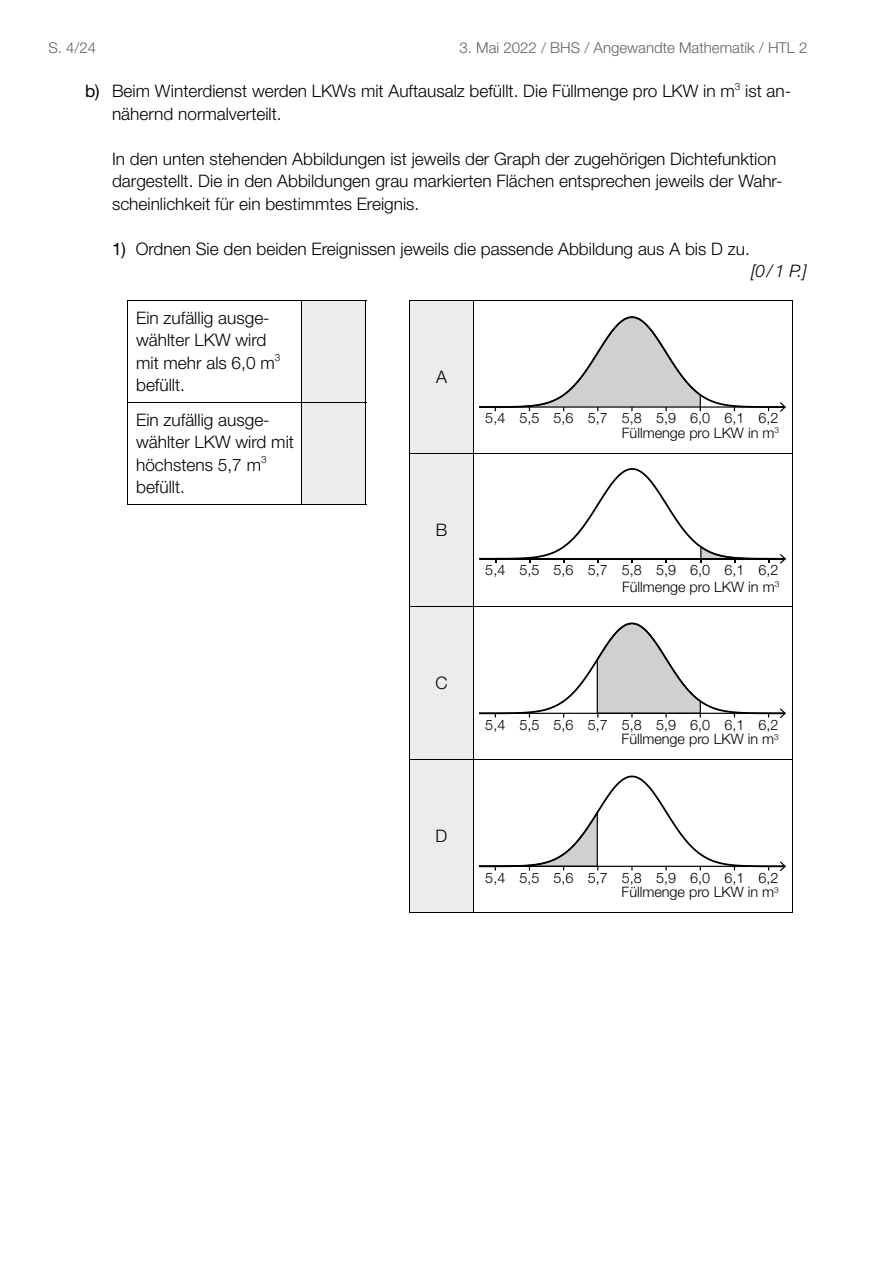
<style>
.page{position:relative;width:893px;height:1263px;background:#fff}
.page>*{position:absolute;margin:0;border:0;box-sizing:border-box;transform-origin:0 0}
.t1{font:300 17.25px/22.5px "Helvetica Neue LT Std";color:#000}
.t2{font:italic 300 17.25px "Helvetica Neue LT Std";color:#000}
.t3{font:300 15px "Helvetica Neue LT Std";color:#626262}
.t4{font:300 14.4px "Helvetica Neue LT Std";color:#000}
.s1{font-family:"Helvetica Neue LT Pro"}
.s2{font-weight:400}
</style>
<div class="page">
<div style="left:303px;top:301px;width:62px;height:203px;background:#ececec"></div>
<hr style="left:127px;top:300px;width:175px;height:1px;background:#000">
<hr style="left:127px;top:301px;width:1px;height:101px;background:#000">
<hr style="left:302px;top:300px;width:64px;height:1px;background:#000">
<hr style="left:302px;top:301px;width:1px;height:101px;background:#000">
<hr style="left:365px;top:301px;width:1px;height:101px;background:#000">
<hr style="left:127px;top:402px;width:175px;height:1px;background:#000">
<hr style="left:127px;top:403px;width:1px;height:101px;background:#000">
<hr style="left:302px;top:402px;width:64px;height:1px;background:#000">
<hr style="left:302px;top:403px;width:1px;height:101px;background:#000">
<hr style="left:365px;top:403px;width:1px;height:101px;background:#000">
<hr style="left:127px;top:504px;width:175px;height:1px;background:#000">
<hr style="left:302px;top:504px;width:64px;height:1px;background:#000">
<div style="left:410px;top:301px;width:63px;height:611px;background:#ececec"></div>
<hr style="left:409px;top:301px;width:1px;height:152px;background:#000">
<hr style="left:409px;top:300px;width:64px;height:1px;background:#000">
<hr style="left:473px;top:301px;width:1px;height:152px;background:#000">
<hr style="left:792px;top:301px;width:1px;height:152px;background:#000">
<hr style="left:473px;top:300px;width:320px;height:1px;background:#000">
<hr style="left:409px;top:454px;width:1px;height:152px;background:#000">
<hr style="left:409px;top:453px;width:64px;height:1px;background:#000">
<hr style="left:473px;top:454px;width:1px;height:152px;background:#000">
<hr style="left:792px;top:454px;width:1px;height:152px;background:#000">
<hr style="left:473px;top:453px;width:320px;height:1px;background:#000">
<hr style="left:409px;top:607px;width:1px;height:152px;background:#000">
<hr style="left:409px;top:606px;width:64px;height:1px;background:#000">
<hr style="left:473px;top:607px;width:1px;height:152px;background:#000">
<hr style="left:792px;top:607px;width:1px;height:152px;background:#000">
<hr style="left:473px;top:606px;width:320px;height:1px;background:#000">
<hr style="left:409px;top:760px;width:1px;height:152px;background:#000">
<hr style="left:409px;top:759px;width:64px;height:1px;background:#000">
<hr style="left:473px;top:760px;width:1px;height:152px;background:#000">
<hr style="left:792px;top:760px;width:1px;height:152px;background:#000">
<hr style="left:473px;top:759px;width:320px;height:1px;background:#000">
<hr style="left:409px;top:912px;width:64px;height:1px;background:#000">
<hr style="left:473px;top:912px;width:320px;height:1px;background:#000">
<svg style="left:480px;top:316px;width:306px;height:96px"></svg>
<svg style="left:480px;top:468px;width:306px;height:96px"></svg>
<svg style="left:480px;top:622px;width:306px;height:96px"></svg>
<svg style="left:480px;top:775px;width:306px;height:96px"></svg>
<p class="t3" style="left:48px;top:39px;width:49px">S. <span class="s1">4</span>/24</p>
<p class="t3" style="left:460px;top:39px;width:349px">3. Mai 2022 / BHS / Angewandte Mathematik / HTL 2</p>
<p class="t1" style="left:112px;top:80px;width:681px;text-indent:-27px"><span class="s2">b)</span> Beim Winterdienst werden LKWs mit Auftausalz befüllt. Die Füllmenge pro LKW in m<sup>3</sup> ist an&shy;nähernd normalverteilt.</p>
<p class="t1" style="left:112px;top:147px;width:672px">In den unten stehenden Abbildungen ist jeweils der Graph der zugehörigen Dichtefunktion dargestellt. Die in den Abbildungen grau markierten Flächen entsprechen jeweils der Wahr&shy;scheinlichkeit für ein bestimmtes Ereignis.</p>
<p class="t1" style="left:112px;top:237px;width:639px"><span class="s2">1)</span> Ordnen Sie den beiden Ereignissen jeweils die passende Abbildung aus A bis D zu.</p>
<p class="t2" style="left:751px;top:261px;width:57px">[0 / 1 P.]</p>
<p class="t1" style="left:136px;top:306px;width:146px">Ein zufällig ausge&shy;wählter LKW wird mit mehr als 6,0 m<sup>3 </sup>befüllt.</p>
<p class="t1" style="left:136px;top:408px;width:159px">Ein zufällig ausge&shy;wählter LKW wird mit höchstens 5,7 m<sup>3 </sup>befüllt.</p>
<p class="t1" style="left:436px;top:365px;width:12px">A</p>
<p class="t4" style="left:485px;top:409px;width:295px">5,4 5,5 5,6 5,7 5,8 5,9 6,0 6,1 6,2</p>
<p class="t4" style="left:622px;top:424px;width:159px">Füllmenge pro LKW in m<sup>3</sup></p>
<p class="t1" style="left:436px;top:518px;width:13px">B</p>
<p class="t1" style="left:435px;top:671px;width:14px">C</p>
<p class="t1" style="left:436px;top:824px;width:13px">D</p>
<p class="t4" style="left:485px;top:561px;width:295px">5,4 5,5 5,6 5,7 5,8 5,9 6,0 6,1 6,2</p>
<p class="t4" style="left:622px;top:578px;width:159px">Füllmenge pro LKW in m<sup>3</sup></p>
<p class="t4" style="left:485px;top:716px;width:295px">5,4 5,5 5,6 5,7 5,8 5,9 6,0 6,1 6,2</p>
<p class="t4" style="left:622px;top:730px;width:159px">Füllmenge pro LKW in m<sup>3</sup></p>
<p class="t4" style="left:485px;top:869px;width:295px">5,4 5,5 5,6 5,7 5,8 5,9 6,0 6,1 6,2</p>
<p class="t4" style="left:622px;top:883px;width:159px">Füllmenge pro LKW in m<sup>3</sup></p>
</div>
